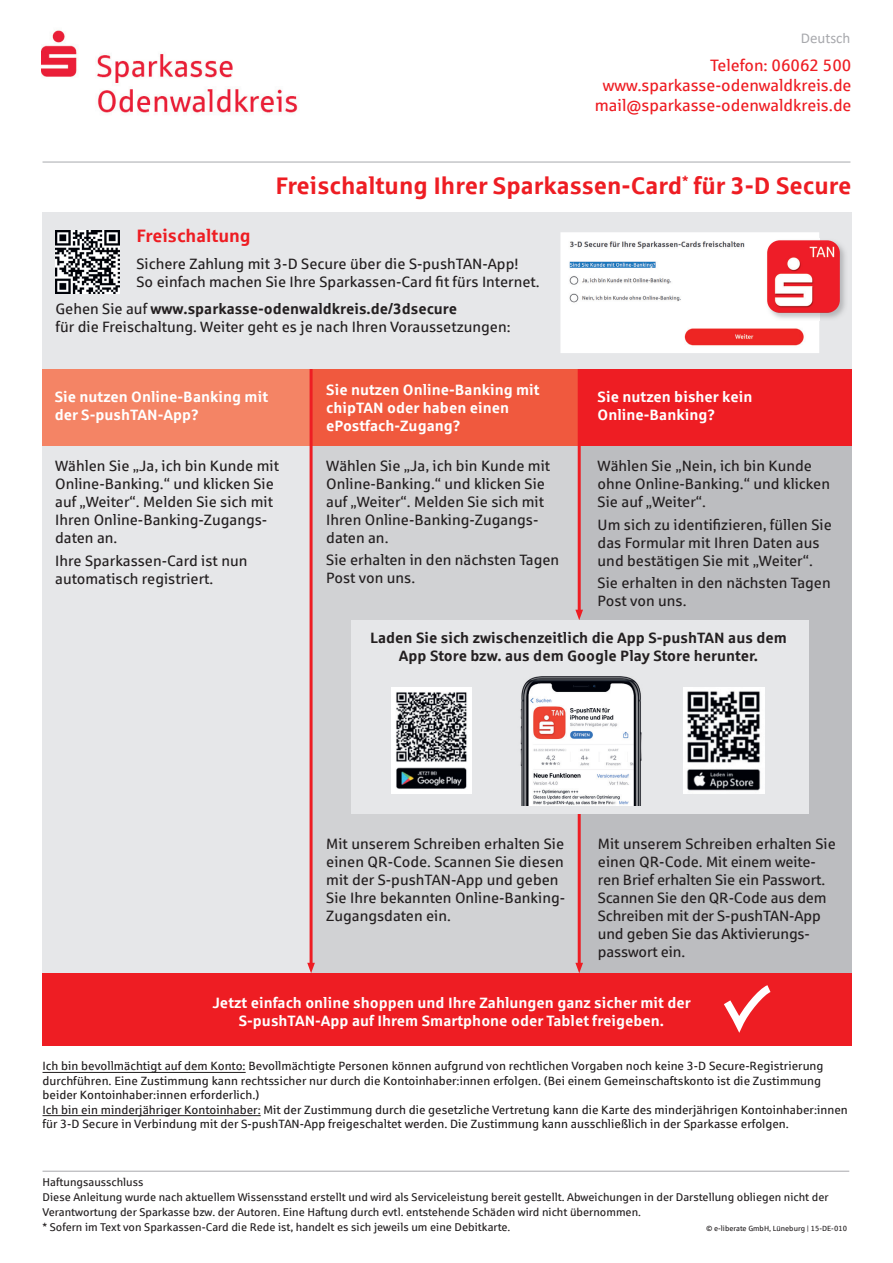
<style>
.page{position:relative;width:893px;height:1263px;background:#fff}
.page>*{position:absolute;margin:0;border:0;box-sizing:border-box;transform-origin:0 0}
.t1{font:700 24px "Sparkasse Rg";color:#ee1d23}
.t2{font:700 18px "Sparkasse Rg";color:#ee1d23}
.t3{font:16.5px/19.8px "Sparkasse Rg";color:#ee1d23;text-align:right}
.t4{font:15px/18px "Sparkasse Rg";color:#231f20}
.t5{font:700 15px/18px "Sparkasse Rg";color:#fff}
.t6{font:700 15px/18px "Sparkasse Rg";color:#231f20;text-align:center}
.t7{font:15px "Calibri";color:#a8a9ad}
.t8{font:12px/14.4px "Sparkasse Rg";color:#231f20}
.t9{font:11.25px/15px "Sparkasse Rg";color:#231f20}
.t10{font:7.5px "Sparkasse Rg";color:#231f20}
.s1{font-weight:700}
</style>
<div class="page">
<hr style="left:43px;top:1171px;width:806px;height:1px;background:#a8a9ad">
<div style="left:310px;top:436px;width:270px;height:571px;background:#d1d2d4"></div>
<div style="left:579px;top:436px;width:272px;height:571px;background:#bcbdc0"></div>
<div style="left:43px;top:436px;width:268px;height:571px;background:#e6e7e9"></div>
<div style="left:43px;top:369px;width:268px;height:76px;background:#f48465"></div>
<div style="left:311px;top:369px;width:268px;height:76px;background:#f0593e"></div>
<div style="left:579px;top:369px;width:272px;height:76px;background:#ee1d23"></div>
<hr style="left:578px;top:369px;width:3px;height:243px;background:#ee1d23">
<svg style="left:575px;top:610px;width:8px;height:10px"></svg>
<hr style="left:578px;top:810px;width:3px;height:155px;background:#ee1d23">
<svg style="left:575px;top:963px;width:8px;height:10px"></svg>
<div style="left:43px;top:973px;width:808px;height:73px;background:#ee1d23"></div>
<svg style="left:724px;top:985px;width:47px;height:48px"></svg>
<div style="left:351px;top:620px;width:458px;height:193px;background:#e6e7e9"></div>
<hr style="left:310px;top:369px;width:3px;height:596px;background:#ee1d23">
<svg style="left:307px;top:963px;width:8px;height:10px"></svg>
<div style="left:43px;top:213px;width:808px;height:156px;background:#e6e7e9"></div>
<hr style="left:43px;top:162px;width:807px;height:1px;background:#a8a9ad">
<img style="left:41px;top:30px;width:257px;height:83px">
<img style="left:520px;top:677px;width:122px;height:128px">
<img style="left:560px;top:232px;width:259px;height:121px">
<img style="left:765px;top:239px;width:80px;height:82px">
<img style="left:767px;top:240px;width:73px;height:73px">
<img style="left:56px;top:230px;width:63px;height:64px">
<img style="left:683px;top:687px;width:81px;height:106px">
<img style="left:391px;top:687px;width:81px;height:106px">
<hr style="left:43px;top:1072px;width:203px;height:1px;background:#231f20">
<hr style="left:43px;top:1115px;width:218px;height:1px;background:#231f20">
<p class="t7" style="left:801px;top:27px;width:51px">Deutsch</p>
<p class="t3" style="left:595px;top:55px;width:258px">Telefon: 06062 500 www.sparkasse-odenwaldkreis.de mail@sparkasse-odenwaldkreis.de</p>
<p class="t2" style="left:136px;top:224px;width:116px">Freischaltung</p>
<h1 class="t1" style="left:275px;top:170px;width:577px">Freischaltung Ihrer Sparkassen-Card<sup>*</sup> für 3-D Secure</h1>
<p class="t4" style="left:136px;top:254px;width:405px">Sichere Zahlung mit 3-D Secure über die S-pushTAN-App!<br>So einfach machen Sie Ihre Sparkassen-Card fit fürs Internet.</p>
<p class="t4" style="left:56px;top:299px;width:456px">Gehen Sie auf <span class="s1">www.sparkasse-odenwaldkreis.de/3dsecure<br></span>für die Freischaltung. Weiter geht es je nach Ihren Voraussetzungen:</p>
<p class="t5" style="left:55px;top:388px;width:215px">Sie nutzen Online-Banking mit der S-pushTAN-App?</p>
<p class="t5" style="left:326px;top:380px;width:215px">Sie nutzen Online-Banking mit chipTAN oder haben einen ePostfach-Zugang?</p>
<p class="t4" style="left:326px;top:457px;width:226px">Wählen Sie „Ja, ich bin Kunde mit<br>Online-Banking.“ und klicken Sie auf „Weiter“. Melden Sie sich mit<br>Ihren Online-Banking-Zugangs&shy;daten an.</p>
<p class="t4" style="left:326px;top:551px;width:235px">Sie erhalten in den nächsten Tagen<br>Post von uns.</p>
<p class="t4" style="left:55px;top:457px;width:226px">Wählen Sie „Ja, ich bin Kunde mit<br>Online-Banking.“ und klicken Sie auf „Weiter“. Melden Sie sich mit<br>Ihren Online-Banking-Zugangs&shy;daten an.</p>
<p class="t4" style="left:55px;top:551px;width:194px">Ihre Sparkassen-Card ist nun automatisch registriert.</p>
<p class="t5" style="left:598px;top:388px;width:156px">Sie nutzen bisher kein<br>Online-Banking?</p>
<p class="t4" style="left:598px;top:457px;width:234px">Wählen Sie „Nein, ich bin Kunde ohne Online-Banking.“ und klicken<br>Sie auf „Weiter“.</p>
<p class="t4" style="left:598px;top:515px;width:236px">Um sich zu identifizieren, füllen Sie das Formular mit Ihren Daten aus und bestätigen Sie mit „Weiter“.</p>
<p class="t4" style="left:598px;top:573px;width:235px">Sie erhalten in den nächsten Tagen<br>Post von uns.</p>
<p class="t6" style="left:370px;top:628px;width:418px">Laden Sie sich zwischenzeitlich die App S-pushTAN aus dem<br>App Store bzw. aus dem Google Play Store herunter.</p>
<p class="t4" style="left:326px;top:834px;width:240px">Mit unserem Schreiben erhalten Sie einen QR-Code. Scannen Sie diesen mit der S-pushTAN-App und geben<br>Sie Ihre bekannten Online-Banking-<br>Zugangsdaten ein.</p>
<p class="t4" style="left:598px;top:834px;width:239px">Mit unserem Schreiben erhalten Sie einen QR-Code. Mit einem weite&shy;ren Brief erhalten Sie ein Passwort.<br>Scannen Sie den QR-Code aus dem<br>Schreiben mit der S-pushTAN-App und geben Sie das Aktivierungs&shy;passwort ein.</p>
<p class="t5" style="left:212px;top:993px;width:480px;text-align:center">Jetzt einfach online shoppen und Ihre Zahlungen ganz sicher mit der<br>S-pushTAN-App auf Ihrem Smartphone oder Tablet freigeben.</p>
<p class="t8" style="left:43px;top:1059px;width:807px">Ich bin bevollmächtigt auf dem Konto: Bevollmächtigte Personen können aufgrund von rechtlichen Vorgaben noch keine 3-D Secure-Registrierung durchführen. Eine Zustimmung kann rechtssicher nur durch die Kontoinhaber:innen erfolgen. (Bei einem Gemeinschaftskonto ist die Zustimmung beider Kontoinhaber:innen erforderlich.)<br>Ich bin ein minderjähriger Kontoinhaber: Mit der Zustimmung durch die gesetzliche Vertretung kann die Karte des minderjährigen Kontoinhaber:innen für 3-D Secure in Verbindung mit der S-pushTAN-App freigeschaltet werden. Die Zustimmung kann ausschließlich in der Sparkasse erfolgen.</p>
<p class="t9" style="left:43px;top:1174px;width:788px">Haftungsausschluss<br>Diese Anleitung wurde nach aktuellem Wissensstand erstellt und wird als Serviceleistung bereit gestellt. Abweichungen in der Darstellung obliegen nicht der Verantwortung der Sparkasse bzw. der Autoren. Eine Haftung durch evtl. entstehende Schäden wird nicht übernommen.<br>* Sofern im Text von Sparkassen-Card die Rede ist, handelt es sich jeweils um eine Debitkarte.</p>
<p class="t10" style="left:706px;top:1224px;width:142px">© e-liberate GmbH, Lüneburg | 15-DE-010</p>
</div>
